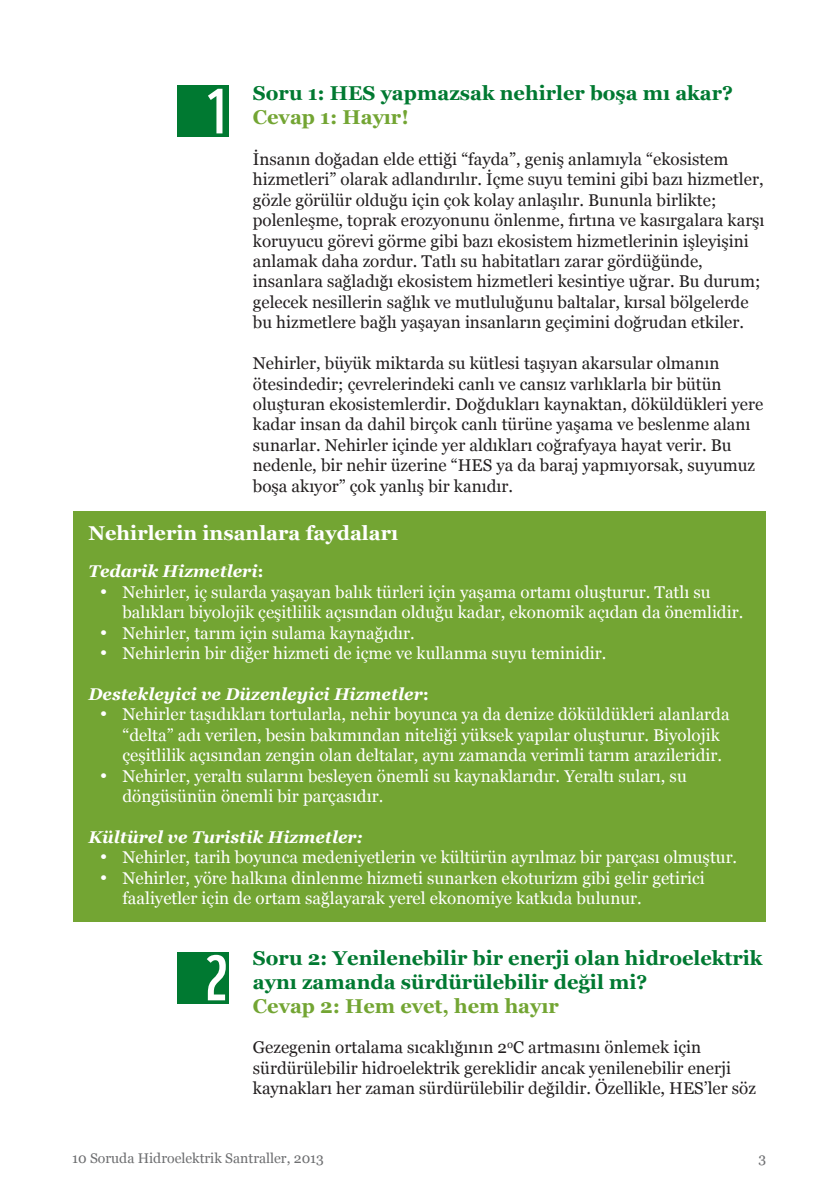
<style>
.page{position:relative;width:840px;height:1191px;background:#fff}
.page>*{position:absolute;margin:0;border:0;box-sizing:border-box;transform-origin:0 0}
.t1{font:62px "WWF";color:#fff}
.t2{font:700 20px/24px "Georgia";color:#007931}
.t3{font:700 20px "Georgia";color:#73a533}
.t4{font:700 20px "Georgia";color:#fff}
.t5{font:17px/20.4px "Georgia";color:#231f20}
.t6{font:17px/20.4px "Georgia";color:#fff}
.t7{font:italic 700 17px "Georgia";color:#fff}
.t8{font:14px "Georgia";color:#6d6e70}
.s1{font-style:normal}
</style>
<div class="page">
<div style="left:74px;top:511px;width:691px;height:410px;background:#73a533"></div>
<div style="left:177px;top:85px;width:52px;height:52px;background:#007931"></div>
<div style="left:177px;top:952px;width:52px;height:51px;background:#007931"></div>
<h1 class="t1" style="left:205px;top:90px;width:24px">1</h1>
<p class="t2" style="left:253px;top:81px;width:481px">Soru 1: HES yapmazsak nehirler boşa mı akar?</p>
<p class="t3" style="left:253px;top:106px;width:157px">Cevap 1: Hayır!</p>
<p class="t5" style="left:253px;top:149px;width:513px">İnsanın doğadan elde ettiği “fayda”, geniş anlamıyla “ekosistem hizmetleri” olarak adlandırılır. İçme suyu temini gibi bazı hizmetler, gözle görülür olduğu için çok kolay anlaşılır. Bununla birlikte; polenleşme, toprak erozyonunu önlenme, fırtına ve kasırgalara karşı koruyucu görevi görme gibi bazı ekosistem hizmetlerinin işleyişini anlamak daha zordur. Tatlı su habitatları zarar gördüğünde, insanlara sağladığı ekosistem hizmetleri kesintiye uğrar. Bu durum; gelecek nesillerin sağlık ve mutluluğunu baltalar, kırsal bölgelerde bu hizmetlere bağlı yaşayan insanların geçimini doğrudan etkiler.</p>
<p class="t5" style="left:253px;top:353px;width:511px">Nehirler, büyük miktarda su kütlesi taşıyan akarsular olmanın ötesindedir; çevrelerindeki canlı ve cansız varlıklarla bir bütün oluşturan ekosistemlerdir. Doğdukları kaynaktan, döküldükleri yere kadar insan da dahil birçok canlı türüne yaşama ve beslenme alanı sunarlar. Nehirler içinde yer aldıkları coğrafyaya hayat verir. Bu nedenle, bir nehir üzerine “HES ya da baraj yapmıyorsak, suyumuz boşa akıyor” çok yanlış bir kanıdır.</p>
<p class="t4" style="left:88px;top:521px;width:311px">Nehirlerin insanlara faydaları</p>
<p class="t7" style="left:88px;top:562px;width:177px">Tedarik Hizmetleri<span class="s1">:</span></p>
<p class="t6" style="left:122px;top:582px;width:622px;text-indent:-23px">• Nehirler, iç sularda yaşayan balık türleri için yaşama ortamı oluşturur. Tatlı su balıkları biyolojik çeşitlilik açısından olduğu kadar, ekonomik açıdan da önemlidir.</p>
<p class="t6" style="left:100px;top:622px;width:316px">• Nehirler, tarım için sulama kaynağıdır.</p>
<p class="t6" style="left:100px;top:643px;width:508px">• Nehirlerin bir diğer hizmeti de içme ve kullanma suyu teminidir.</p>
<p class="t7" style="left:88px;top:684px;width:342px">Destekleyici ve Düzenleyici Hizmetler<span class="s1">:</span></p>
<p class="t6" style="left:122px;top:704px;width:608px;text-indent:-23px">• Nehirler taşıdıkları tortularla, nehir boyunca ya da denize döküldükleri alanlarda “delta” adı verilen, besin bakımından niteliği yüksek yapılar oluşturur. Biyolojik çeşitlilik açısından zengin olan deltalar, aynı zamanda verimli tarım arazileridir.</p>
<p class="t6" style="left:122px;top:765px;width:565px;text-indent:-23px">• Nehirler, yeraltı sularını besleyen önemli su kaynaklarıdır. Yeraltı suları, su döngüsünün önemli bir parçasıdır.</p>
<p class="t7" style="left:88px;top:827px;width:276px">Kültürel ve Turistik Hizmetler:</p>
<p class="t6" style="left:100px;top:847px;width:638px">• Nehirler, tarih boyunca medeniyetlerin ve kültürün ayrılmaz bir parçası olmuştur.</p>
<p class="t6" style="left:122px;top:867px;width:583px;text-indent:-23px">• Nehirler, yöre halkına dinlenme hizmeti sunarken ekoturizm gibi gelir getirici faaliyetler için de ortam sağlayarak yerel ekonomiye katkıda bulunur.</p>
<h1 class="t1" style="left:205px;top:956px;width:24px">2</h1>
<p class="t2" style="left:253px;top:945px;width:511px">Soru 2: Yenilenebilir bir enerji olan hidroelektrik aynı zamanda sürdürülebilir değil mi?</p>
<p class="t3" style="left:253px;top:994px;width:307px">Cevap 2: Hem evet, hem hayır</p>
<p class="t5" style="left:253px;top:1037px;width:504px">Gezegenin ortalama sıcaklığının 2<sup>0</sup>C artmasını önlemek için sürdürülebilir hidroelektrik gereklidir ancak yenilenebilir enerji kaynakları her zaman sürdürülebilir değildir. Özellikle, HES’ler söz</p>
<p class="t8" style="left:72px;top:1150px;width:253px">10 Soruda Hidroelektrik Santraller, 2013</p>
<p class="t8" style="left:758px;top:1150px;width:9px">3</p>
</div>
